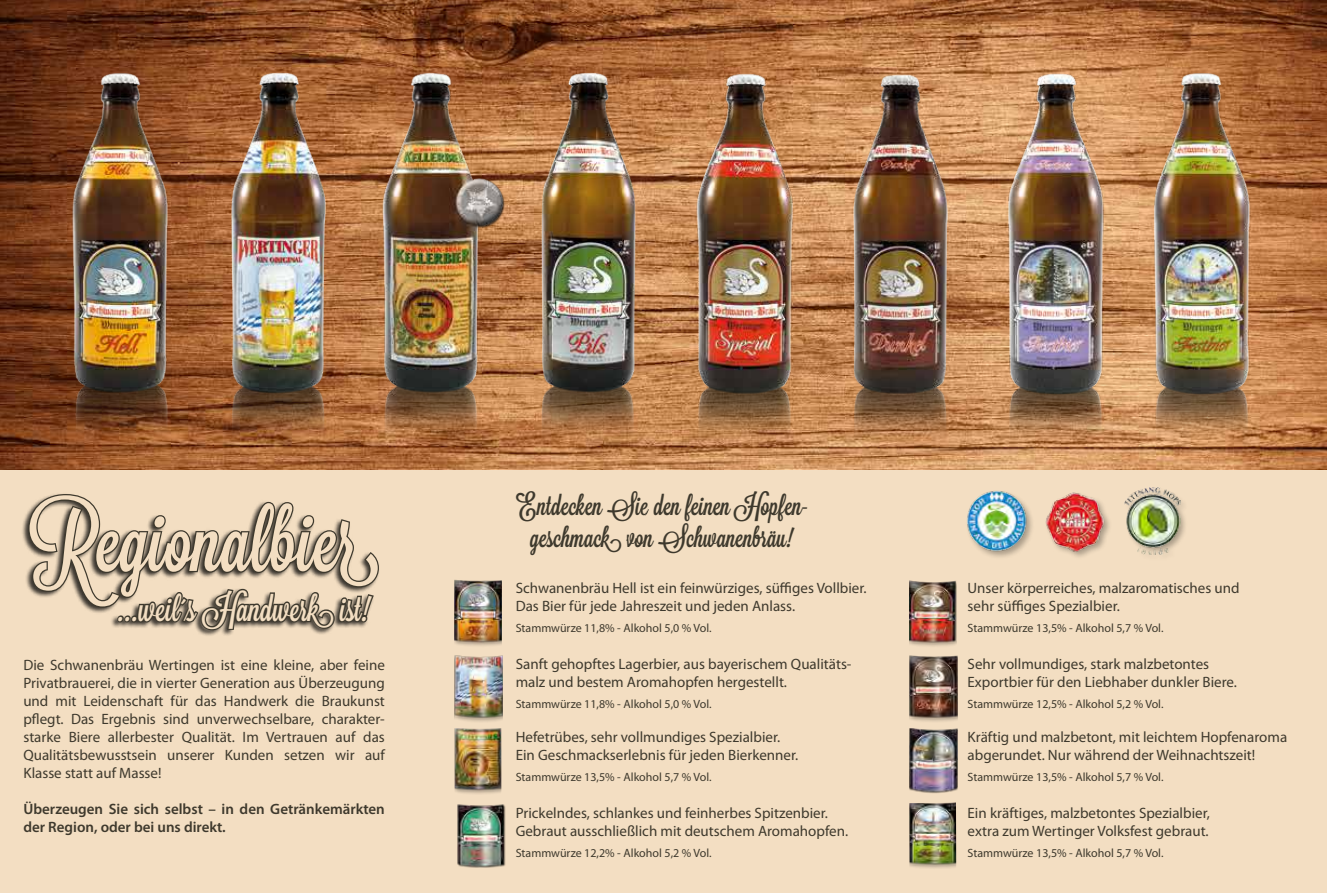
<style>
.page{position:relative;width:1327px;height:893px;background:#fff}
.page>*{position:absolute;margin:0;border:0;box-sizing:border-box;transform-origin:0 0}
.t1{font:84.75px "Lavanderia Sturdy";color:#f3dec2}
.t2{font:34.5px "Lavanderia Sturdy";color:#f3dec2}
.t3{font:27px/31.5px "Lavanderia Sturdy";color:#3e392d}
.t4{font:15px/18px "Myriad Pro";color:#3e392d}
.t5{font:600 15px/18px "Myriad Pro";color:#3e392d}
.t6{font:12px "Myriad Pro";color:#3e392d}
</style>
<div class="page">
<img style="left:0;top:0;width:1327px;height:471px">
<img style="left:0;top:60px;width:1326px;height:387px">
<div style="left:0;top:471px;width:1327px;height:422px;background:#f3dec2"></div>
<img style="left:454px;top:579px;width:47px;height:67px">
<img style="left:454px;top:728px;width:47px;height:66px">
<img style="left:457px;top:804px;width:49px;height:64px">
<img style="left:454px;top:655px;width:49px;height:67px">
<img style="left:909px;top:580px;width:47px;height:66px">
<img style="left:909px;top:728px;width:48px;height:66px">
<img style="left:909px;top:802px;width:47px;height:66px">
<img style="left:909px;top:655px;width:48px;height:67px">
<img style="left:967px;top:491px;width:65px;height:66px">
<div style="left:1044px;top:491px;width:68px;height:69px;background:#000;opacity:.3"></div>
<img style="left:1044px;top:491px;width:66px;height:63px">
<div style="left:1123px;top:487px;width:66px;height:76px;background:#000;opacity:.3"></div>
<img style="left:1125px;top:488px;width:55px;height:66px">
<svg style="left:645px;top:509px;width:4px;height:7px"></svg>
<svg style="left:27px;top:494px;width:352px;height:142px"></svg>
<h1 class="t1" style="left:30px;top:492px;width:351px">Regionalbier</h1>
<h2 class="t2" style="left:118px;top:589px;width:250px">...weil´s Handwerk ist!</h2>
<p class="t4" style="left:23px;top:656px;width:363px;text-align:justify">Die Schwanenbräu Wertingen ist eine kleine, aber feine Privatbrauerei, die in vierter Generation aus Überzeugung und mit Leidenschaft für das Handwerk die Braukunst pflegt. Das Ergebnis sind unverwechselbare, charakter&shy;starke Biere allerbester Qualität. Im Vertrauen auf das Qualitätsbewusstsein unserer Kunden setzen wir auf Klasse statt auf Masse!</p>
<p class="t5" style="left:23px;top:800px;width:363px">Überzeugen Sie sich selbst – in den Getränkemärkten der Region, oder bei uns direkt.</p>
<h3 class="t3" style="left:530px;top:490px;width:262px;text-indent:-15px">Entdecken Sie<br>geschmack von Schwanenbräu!</h3>
<h3 class="t3" style="left:654px;top:490px;width:155px">den feinen Hopfen-</h3>
<p class="t4" style="left:516px;top:578px;width:352px">Schwanenbräu Hell ist ein feinwürziges, süffiges Vollbier.<br>Das Bier für jede Jahreszeit und jeden Anlass.</p>
<p class="t6" style="left:516px;top:620px;width:197px">Stammwürze 11,8% - Alkohol 5,0 % Vol.</p>
<p class="t4" style="left:516px;top:654px;width:337px">Sanft gehopftes Lagerbier, aus bayerischem Qualitäts&shy;malz und bestem Aromahopfen hergestellt.</p>
<p class="t6" style="left:516px;top:696px;width:197px">Stammwürze 11,8% - Alkohol 5,0 % Vol.</p>
<p class="t4" style="left:516px;top:727px;width:284px">Hefetrübes, sehr vollmundiges Spezialbier.<br>Ein Geschmackserlebnis für jeden Bierkenner.</p>
<p class="t6" style="left:516px;top:769px;width:197px">Stammwürze 13,5% - Alkohol 5,7 % Vol.</p>
<p class="t4" style="left:516px;top:803px;width:334px">Prickelndes, schlankes und feinherbes Spitzenbier.<br>Gebraut ausschließlich mit deutschem Aromahopfen.</p>
<p class="t6" style="left:516px;top:845px;width:197px">Stammwürze 12,2% - Alkohol 5,2 % Vol.</p>
<p class="t4" style="left:967px;top:578px;width:273px">Unser körperreiches, malzaromatisches und sehr süffiges Spezialbier.</p>
<p class="t6" style="left:967px;top:620px;width:197px">Stammwürze 13,5% - Alkohol 5,7 % Vol.</p>
<p class="t4" style="left:967px;top:654px;width:271px">Sehr vollmundiges, stark malzbetontes<br>Exportbier für den Liebhaber dunkler Biere.</p>
<p class="t6" style="left:967px;top:696px;width:197px">Stammwürze 12,5% - Alkohol 5,2 % Vol.</p>
<p class="t4" style="left:967px;top:727px;width:321px">Kräftig und malzbetont, mit leichtem Hopfenaroma abgerundet. Nur während der Weihnachtszeit!</p>
<p class="t6" style="left:967px;top:769px;width:197px">Stammwürze 13,5% - Alkohol 5,7 % Vol.</p>
<p class="t4" style="left:967px;top:803px;width:244px">Ein kräftiges, malzbetontes Spezialbier, extra zum Wertinger Volksfest gebraut.</p>
<p class="t6" style="left:967px;top:845px;width:197px">Stammwürze 13,5% - Alkohol 5,7 % Vol.</p>
</div>
